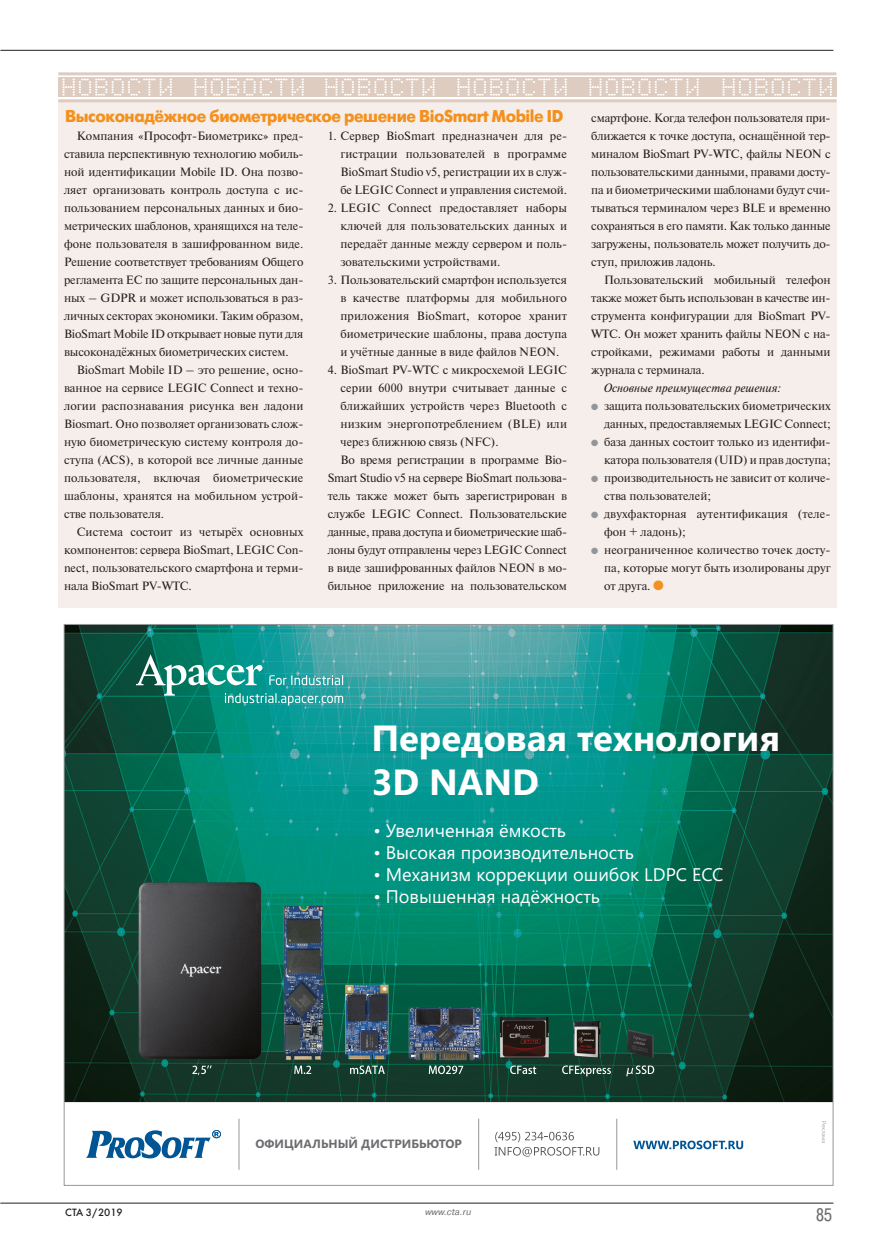
<style>
.page{position:relative;width:893px;height:1251px;background:#fff}
.page>*{position:absolute;margin:0;border:0;box-sizing:border-box;transform-origin:0 0}
.t1{font:700 36.3px/43.7px "Segoe UI";color:#fff}
.t2{font:18.3px "Segoe UI";color:#fff}
.t3{font:18px "Pragmatica Cond C";color:#6c6d70}
.t4{font:700 17.1px "Futura Futuris C";letter-spacing:-.025em;color:#f4901d;scale:.95 1}
.t5{font:12px/18px "Newton C";letter-spacing:-.005em;color:#231f20;text-align:justify}
.t6{font:12px "Newton C";letter-spacing:-.025em;color:#231f20}
.t7{font:italic 12px "Newton C";color:#231f20}
.t8{font:700 12px "Segoe UI";color:#6c6d70}
.t9{font:10.5px "Futura Futuris C";color:#231f20}
.t10{font:italic 9px "Pragmatica C";color:#6c6d70}
.s1{color:#939598}
.s2{color:#f4901d}
</style>
<div class="page">
<hr style="left:0;top:1202px;width:833px;height:1px;background:#231f20">
<hr style="left:0;top:50px;width:833px;height:1px;background:#231f20">
<div style="left:58px;top:99px;width:778px;height:508px;background:#f5eeea"></div>
<hr style="left:58px;top:99px;width:778px;height:3px;background:#deccc0">
<hr style="left:58px;top:72px;width:778px;height:3px;background:#deccc0">
<div style="left:58px;top:77px;width:778px;height:20px;background:#deccc0"></div>
<svg style="left:62px;top:78px;width:110px;height:18px"></svg>
<svg style="left:194px;top:78px;width:110px;height:18px"></svg>
<svg style="left:325px;top:78px;width:110px;height:18px"></svg>
<svg style="left:457px;top:78px;width:110px;height:18px"></svg>
<svg style="left:589px;top:78px;width:110px;height:18px"></svg>
<svg style="left:722px;top:78px;width:110px;height:18px"></svg>
<hr style="left:65px;top:1101px;width:768px;height:1px;background:#939598">
<svg style="left:86px;top:1130px;width:135px;height:28px"></svg>
<svg style="left:495px;top:1131px;width:104px;height:25px"></svg>
<svg style="left:633px;top:1140px;width:110px;height:8px"></svg>
<hr style="left:478px;top:1118px;width:1px;height:51px;background:#939598">
<hr style="left:616px;top:1118px;width:1px;height:51px;background:#939598">
<hr style="left:239px;top:1118px;width:1px;height:51px;background:#939598">
<svg style="left:822px;top:1121px;width:4px;height:21px"></svg>
<img style="left:66px;top:626px;width:765px;height:475px">
<svg style="left:136px;top:654px;width:207px;height:51px;background:#379e94"></svg>
<svg style="left:192px;top:1065px;width:20px;height:9px"></svg>
<svg style="left:510px;top:1065px;width:26px;height:8px"></svg>
<svg style="left:562px;top:1065px;width:49px;height:11px"></svg>
<svg style="left:626px;top:1065px;width:28px;height:11px"></svg>
<svg style="left:429px;top:1065px;width:34px;height:8px"></svg>
<svg style="left:350px;top:1065px;width:35px;height:8px"></svg>
<svg style="left:294px;top:1065px;width:17px;height:8px"></svg>
<h3 class="t4" style="left:65px;top:106px;width:526px">Высоконадёжное биометрическое решение BioSmart Mobile ID</h3>
<p class="t5" style="left:64px;top:127px;width:241px;text-indent:13px">Компания «Прософт-Биометрикс» пред&shy;ставила перспективную технологию мобиль&shy;ной идентификации Mobile ID. Она позво&shy;ляет организовать контроль доступа с ис&shy;пользованием персональных данных и био&shy;метрических шаблонов, хранящихся на теле&shy;фоне пользователя в зашифрованном виде.<br>Решение соответствует требованиям Общего регламента ЕС по защите персональных дан&shy;ных – GDPR и может использоваться в раз&shy;личных секторах экономики. Таким образом, BioSmart Mobile ID открывает новые пути для высоконадёжных биометрических систем.</p>
<p class="t5" style="left:64px;top:361px;width:241px;text-indent:13px">BioSmart Mobile ID – это решение, осно&shy;ванное на сервисе LEGIC Connect и техно&shy;логии распознавания рисунка вен ладони Biosmart. Оно позволяет организовать слож&shy;ную биометрическую систему контроля до&shy;ступа (ACS), в которой все личные данные пользователя, включая биометрические шаблоны, хранятся на мобильном устрой&shy;стве пользователя.</p>
<p class="t5" style="left:64px;top:523px;width:241px;text-indent:13px">Система состоит из четырёх основных компонентов: сервера BioSmart, LEGIC Con&shy;nect, пользовательского смартфона и терми&shy;нала BioSmart PV-WTC.</p>
<p class="t5" style="left:340px;top:127px;width:228px;text-indent:-13px">1. Сервер BioSmart предназначен для ре&shy;гистрации пользователей в программе BioSmart Studio v5, регистрации их в служ&shy;бе LEGIC Connect и управления системой.</p>
<p class="t5" style="left:340px;top:199px;width:228px;text-indent:-13px">2. LEGIC Connect предоставляет наборы ключей для пользовательских данных и передаёт данные между сервером и поль&shy;зовательскими устройствами.</p>
<p class="t5" style="left:340px;top:271px;width:228px;text-indent:-13px">3. Пользовательский смартфон используется в качестве платформы для мобильного приложения BioSmart, которое хранит биометрические шаблоны, права доступа и учётные данные в виде файлов NEON.</p>
<p class="t5" style="left:328px;top:361px;width:241px">4. BioSmart PV-WTC с микросхемой LEGIC</p>
<p class="t5" style="left:340px;top:379px;width:228px">серии 6000 внутри считывает данные с</p>
<p class="t5" style="left:340px;top:397px;width:228px">ближайших устройств через Bluetooth с</p>
<p class="t5" style="left:340px;top:415px;width:228px">низким энергопотреблением (BLE) или</p>
<p class="t5" style="left:340px;top:433px;width:160px">через ближнюю связь (NFC).</p>
<p class="t5" style="left:340px;top:451px;width:228px">Во время регистрации в программе Bio-</p>
<p class="t5" style="left:328px;top:469px;width:241px">Smart Studio v5 на сервере BioSmart пользова-</p>
<p class="t5" style="left:328px;top:487px;width:241px">тель также может быть зарегистрирован в</p>
<p class="t5" style="left:328px;top:505px;width:241px">службе LEGIC Connect. Пользовательские</p>
<p class="t6" style="left:328px;top:525px;width:241px">данные, права доступа и биометрические шаб-</p>
<p class="t5" style="left:328px;top:541px;width:241px">лоны будут отправлены через LEGIC Connect</p>
<p class="t5" style="left:328px;top:559px;width:241px">в виде зашифрованных файлов NEON в мо-</p>
<p class="t5" style="left:328px;top:577px;width:241px">бильное приложение на пользовательском</p>
<p class="t5" style="left:591px;top:109px;width:241px">смартфоне. Когда телефон пользователя при&shy;ближается к точке доступа, оснащённой тер&shy;миналом BioSmart PV-WTC, файлы NEON с пользовательскими данными, правами досту&shy;па и биометрическими шаблонами будут счи&shy;тываться терминалом через BLE и временно сохраняться в его памяти. Как только данные загружены, пользователь может получить до&shy;ступ, приложив ладонь.</p>
<p class="t5" style="left:591px;top:271px;width:241px;text-indent:13px">Пользовательский мобильный телефон также может быть использован в качестве ин&shy;струмента конфигурации для BioSmart PV-WTC. Он может хранить файлы NEON с на&shy;стройками, режимами работы и данными журнала с терминала.</p>
<p class="t7" style="left:604px;top:381px;width:178px">Основные преимущества решения:</p>
<p class="t5" style="left:591px;top:397px;width:241px;text-align:right"><span class="s1">●</span> защита пользовательских биометрических данных, предоставляемых LEGIC Connect;</p>
<p class="t5" style="left:591px;top:433px;width:241px;text-align:right"><span class="s1">●</span> база данных состоит только из идентифи&shy;катора пользователя (UID) и прав доступа;</p>
<p class="t5" style="left:604px;top:469px;width:228px;text-indent:-13px"><span class="s1">●</span> производительность не зависит от количе&shy;ства пользователей;</p>
<p class="t5" style="left:604px;top:505px;width:228px;text-indent:-13px"><span class="s1">●</span> двухфакторная аутентификация (теле&shy;фон + ладонь);</p>
<p class="t5" style="left:604px;top:541px;width:228px;text-indent:-13px"><span class="s1">●</span> неограниченное количество точек досту&shy;па, которые могут быть изолированы друг от друга. <span class="s2">●</span></p>
<h1 class="t1" style="left:371px;top:714px;width:410px">Передовая технология<br>3D NAND</h1>
<h2 class="t2" style="left:373px;top:817px;width:194px">• Увеличенная ёмкость</h2>
<h2 class="t2" style="left:373px;top:839px;width:262px">• Высокая производительность</h2>
<h2 class="t2" style="left:373px;top:861px;width:352px">• Механизм коррекции ошибок LDPC ECC</h2>
<h2 class="t2" style="left:373px;top:883px;width:228px">• Повышенная надёжность</h2>
<p class="t8" style="left:255px;top:1134px;width:208px">ОФИЦИАЛЬНЫЙ ДИСТРИБЬЮТОР</p>
<p class="t9" style="left:65px;top:1206px;width:59px">СТА 3/2019</p>
<h3 class="t3" style="left:816px;top:1203px;width:17px">85</h3>
<p class="t10" style="left:425px;top:1206px;width:48px">www.cta.ru</p>
</div>
